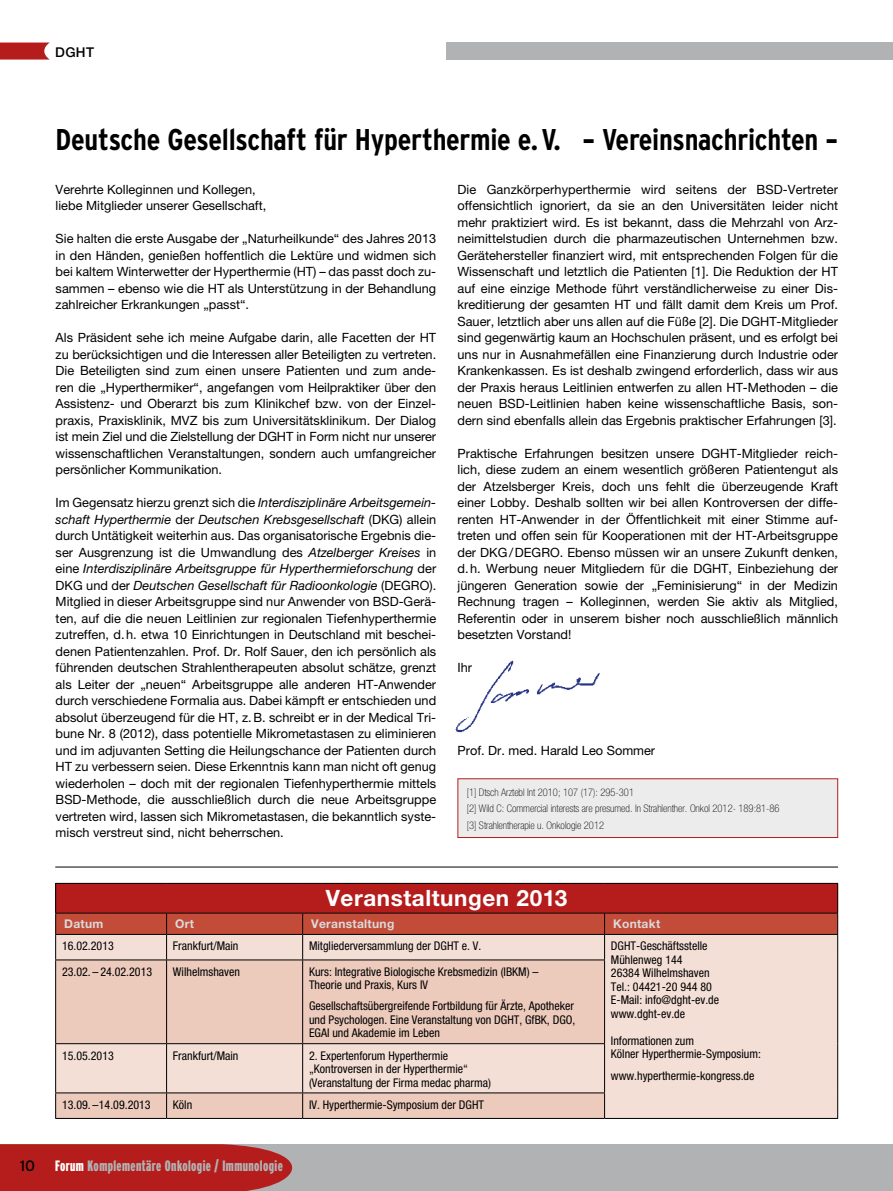
<style>
.page{position:relative;width:893px;height:1191px;background:#fff}
.page>*{position:absolute;margin:0;border:0;box-sizing:border-box;transform-origin:0 0}
.t1{font:700 condensed 30px "Interstate";letter-spacing:-.01em;color:#000}
.t2{font:700 22.5px "Helvetica Neue";letter-spacing:.025em;color:#fff}
.t3{font:900 extra-condensed 15px "Interstate";letter-spacing:.025em;color:#b1b2b3}
.t4{font:15px "Interstate";color:#000}
.t5{font:500 13.5px "Helvetica Neue";color:#000}
.t6{font:12.75px/16.5px "Helvetica Neue";color:#000;text-align:justify}
.t7{font:condensed 12px/13.5px "Helvetica Neue";color:#000}
.t8{font:700 12px "Helvetica Neue";letter-spacing:.025em;color:#dadada}
.t9{font:100 condensed 10.5px/16.2px "Helvetica Neue";color:#000}
.s1{font-style:italic}
.s2{color:#fff}
</style>
<div class="page">
<div style="left:0;top:1144px;width:893px;height:47px;background:#b1b2b3"></div>
<svg style="left:0;top:43px;width:50px;height:17px"></svg>
<svg style="left:0;top:1144px;width:292px;height:47px;background:#b42423"></svg>
<div style="left:446px;top:43px;width:447px;height:17px;background:#b1b2b3"></div>
<img style="left:455px;top:660px;width:145px;height:73px">
<div style="left:605px;top:960px;width:232px;height:158px;background:#f4dfd6"></div>
<svg style="left:56px;top:960px;width:548px;height:158px;background:#ebcdc1"></svg>
<hr style="left:604px;top:960px;width:1px;height:83px;background:#000">
<hr style="left:55px;top:960px;width:1px;height:83px;background:#000">
<hr style="left:166px;top:960px;width:1px;height:83px;background:#000">
<hr style="left:302px;top:960px;width:1px;height:83px;background:#000">
<hr style="left:837px;top:960px;width:1px;height:83px;background:#000">
<hr style="left:837px;top:1043px;width:1px;height:50px;background:#000">
<svg style="left:837px;top:1093px;width:1px;height:25px"></svg>
<hr style="left:605px;top:1118px;width:233px;height:1px;background:#000">
<hr style="left:55px;top:1043px;width:112px;height:1px;background:#000">
<hr style="left:55px;top:1044px;width:1px;height:48px;background:#000">
<hr style="left:167px;top:1043px;width:136px;height:1px;background:#000">
<hr style="left:166px;top:1044px;width:1px;height:48px;background:#000">
<hr style="left:303px;top:1043px;width:302px;height:1px;background:#000">
<hr style="left:302px;top:1044px;width:1px;height:48px;background:#000">
<hr style="left:55px;top:1092px;width:112px;height:1px;background:#000">
<hr style="left:167px;top:1092px;width:136px;height:1px;background:#000">
<hr style="left:303px;top:1092px;width:302px;height:1px;background:#000">
<hr style="left:604px;top:1044px;width:1px;height:48px;background:#000">
<svg style="left:604px;top:1093px;width:1px;height:25px"></svg>
<svg style="left:55px;top:883px;width:783px;height:77px;background:#c3655d"></svg>
<svg style="left:55px;top:1093px;width:1px;height:25px"></svg>
<svg style="left:166px;top:1093px;width:1px;height:25px"></svg>
<svg style="left:302px;top:1093px;width:1px;height:25px"></svg>
<hr style="left:55px;top:1118px;width:112px;height:1px;background:#000">
<hr style="left:167px;top:1118px;width:136px;height:1px;background:#000">
<hr style="left:303px;top:1118px;width:302px;height:1px;background:#000">
<hr style="left:55px;top:866px;width:783px;height:1px;background:#000">
<div style="left:458px;top:778px;width:380px;height:59px;background:#ececed"></div>
<div style="left:457px;top:778px;width:381px;height:60px;border:1px solid #b51d1c"></div>
<p class="t5" style="left:55px;top:44px;width:40px">DGHT</p>
<p class="t4" style="left:20px;top:1157px;width:17px">10</p>
<h1 class="t1" style="left:56px;top:123px;width:784px">Deutsche Gesellschaft für Hyperthermie e.V. – Vereinsnachrichten –</h1>
<p class="t6" style="left:56px;top:181px;width:212px">Verehrte Kolleginnen und Kollegen, liebe Mitglieder unserer Gesellschaft,</p>
<p class="t6" style="left:56px;top:230px;width:382px">Sie halten die erste Ausgabe der „Naturheilkunde“ des Jahres 2013 in den Händen, genießen hoffentlich die Lektüre und widmen sich bei kaltem Winterwetter der Hyperthermie (HT) – das passt doch zu&shy;sammen – ebenso wie die HT als Unterstützung in der Behandlung zahlreicher Erkrankungen „passt“.</p>
<p class="t6" style="left:56px;top:329px;width:382px">Als Präsident sehe ich meine Aufgabe darin, alle Facetten der HT zu berücksichtigen und die Interessen aller Beteiligten zu vertreten.<br>Die Beteiligten sind zum einen unsere Patienten und zum ande&shy;ren die „Hyperthermiker“, angefangen vom Heilpraktiker über den Assistenz- und Oberarzt bis zum Klinikchef bzw. von der Einzel&shy;praxis, Praxisklinik, MVZ bis zum Universitätsklinikum. Der Dialog ist mein Ziel und die Zielstellung der DGHT in Form nicht nur unserer wissenschaftlichen Veranstaltungen, sondern auch umfangreicher persönlicher Kommunikation.</p>
<p class="t6" style="left:56px;top:494px;width:382px">Im Gegensatz hierzu grenzt sich die <span class="s1">Interdisziplinäre Arbeitsgemein&shy;schaft Hyperthermie</span> der <span class="s1">Deutschen Krebsgesellschaft</span> (DKG) allein durch Untätigkeit weiterhin aus. Das organisatorische Ergebnis die&shy;ser Ausgrenzung ist die Umwandlung des <span class="s1">Atzelberger Kreises</span> in eine <span class="s1">Interdisziplinäre Arbeitsgruppe für Hyperthermieforschung</span> der DKG und der <span class="s1">Deutschen Gesellschaft für Radioonkologie</span> (DEGRO).<br>Mitglied in dieser Arbeitsgruppe sind nur Anwender von BSD-Gerä&shy;ten, auf die die neuen Leitlinien zur regionalen Tiefenhyperthermie zutreffen, d.h. etwa 10 Einrichtungen in Deutschland mit beschei&shy;denen Patientenzahlen. Prof. Dr. Rolf Sauer, den ich persönlich als führenden deutschen Strahlentherapeuten absolut schätze, grenzt als Leiter der „neuen“ Arbeitsgruppe alle anderen HT-Anwender durch verschiedene Formalia aus. Dabei kämpft er entschieden und absolut überzeugend für die HT, z.B. schreibt er in der Medical Tri&shy;bune Nr. 8 (2012), dass potentielle Mikrometastasen zu eliminieren und im adjuvanten Setting die Heilungschance der Patienten durch HT zu verbessern seien. Diese Erkenntnis kann man nicht oft genug wiederholen – doch mit der regionalen Tiefenhyperthermie mittels BSD-Methode, die ausschließlich durch die neue Arbeitsgruppe vertreten wird, lassen sich Mikrometastasen, die bekanntlich syste&shy;misch verstreut sind, nicht beherrschen.</p>
<p class="t6" style="left:457px;top:181px;width:382px">Die Ganzkörperhyperthermie wird seitens der BSD-Vertreter offensichtlich ignoriert, da sie an den Universitäten leider nicht mehr praktiziert wird. Es ist bekannt, dass die Mehrzahl von Arz&shy;neimittelstudien durch die pharmazeutischen Unternehmen bzw.<br>Gerätehersteller finanziert wird, mit entsprechenden Folgen für die Wissenschaft und letztlich die Patienten [1]. Die Reduktion der HT auf eine einzige Methode führt verständlicherweise zu einer Dis&shy;kreditierung der gesamten HT und fällt damit dem Kreis um Prof.<br>Sauer, letztlich aber uns allen auf die Füße [2]. Die DGHT-Mitglieder sind gegenwärtig kaum an Hochschulen präsent, und es erfolgt bei uns nur in Ausnahmefällen eine Finanzierung durch Industrie oder Krankenkassen. Es ist deshalb zwingend erforderlich, dass wir aus der Praxis heraus Leitlinien entwerfen zu allen HT-Methoden – die neuen BSD-Leitlinien haben keine wissenschaftliche Basis, son&shy;dern sind ebenfalls allein das Ergebnis praktischer Erfahrungen [3].</p>
<p class="t6" style="left:457px;top:444px;width:382px">Praktische Erfahrungen besitzen unsere DGHT-Mitglieder reich&shy;lich, diese zudem an einem wesentlich größeren Patientengut als der Atzelsberger Kreis, doch uns fehlt die überzeugende Kraft einer Lobby. Deshalb sollten wir bei allen Kontroversen der diffe&shy;renten HT-Anwender in der Öffentlichkeit mit einer Stimme auf&shy;treten und offen sein für Kooperationen mit der HT-Arbeitsgruppe der DKG/ -DEGRO. Ebenso müssen wir an unsere Zukunft denken, d.h. Werbung neuer Mitgliedern für die DGHT, Einbeziehung der jüngeren Generation sowie der „Feminisierung“ in der Medizin Rechnung tragen – Kolleginnen, werden Sie aktiv als Mitglied, Referentin oder in unserem bisher noch ausschließlich männlich besetzten Vorstand!</p>
<p class="t6" style="left:457px;top:659px;width:16px">Ihr</p>
<p class="t6" style="left:457px;top:741px;width:199px">Prof. Dr. med. Harald Leo Sommer</p>
<p class="t9" style="left:467px;top:784px;width:314px">[1] Dtsch Arztebl Int 2010; 107 (17): 295-301<br>[2] Wild C: Commercial interests are presumed. In Strahlenther. Onkol 2012- 189:81-86 [3] Strahlentherapie u. Onkologie 2012</p>
<h2 class="t2" style="left:326px;top:883px;width:243px">Veranstaltungen 2013</h2>
<p class="t8" style="left:64px;top:916px;width:41px">Datum</p>
<p class="t8" style="left:175px;top:916px;width:20px">Ort</p>
<p class="t8" style="left:311px;top:916px;width:85px">Veranstaltung</p>
<p class="t8" style="left:613px;top:916px;width:49px">Kontakt</p>
<p class="t7" style="left:62px;top:939px;width:53px">16.02.2013</p>
<p class="t7" style="left:173px;top:939px;width:67px">Frankfurt/Main</p>
<p class="t7" style="left:309px;top:939px;width:174px">Mitgliederversammlung der DGHT e. V.</p>
<p class="t7" style="left:611px;top:939px;width:110px">DGHT-Geschäftsstelle<br>Mühlenweg 144<br>26384 Wilhelmshaven<br>Tel.: 04421-20 944 80<br>E-Mail: info@dght-ev.de www.dght-ev.de</p>
<p class="t7" style="left:611px;top:1033px;width:151px">Informationen zum<br>Kölner Hyperthermie-Symposium:</p>
<p class="t7" style="left:611px;top:1069px;width:145px">www.hyperthermie-kongress.de</p>
<p class="t7" style="left:62px;top:964px;width:92px">23.02. – 24.02.2013</p>
<p class="t7" style="left:173px;top:964px;width:69px">Wilhelmshaven</p>
<p class="t7" style="left:309px;top:964px;width:231px">Kurs: Integrative Biologische Krebsmedizin (IBKM) –<br>Theorie und Praxis, Kurs IV</p>
<p class="t7" style="left:309px;top:999px;width:268px;text-align:justify">Gesellschaftsübergreifende Fortbildung für Ärzte, Apotheker und Psychologen. Eine Veranstaltung von DGHT, GfBK, DGO, EGAI und Akademie im Leben</p>
<p class="t7" style="left:62px;top:1048px;width:53px">15.05.2013</p>
<p class="t7" style="left:173px;top:1048px;width:67px">Frankfurt/Main</p>
<p class="t7" style="left:309px;top:1048px;width:183px">2. Expertenforum Hyperthermie „Kontroversen in der Hyperthermie“ (Veranstaltung der Firma medac pharma)</p>
<p class="t7" style="left:62px;top:1097px;width:90px">13.09. –14.09.2013</p>
<p class="t7" style="left:173px;top:1097px;width:21px">Köln</p>
<p class="t7" style="left:309px;top:1097px;width:176px">IV. Hyperthermie-Symposium der DGHT</p>
<p class="t3" style="left:55px;top:1157px;width:229px"><span class="s2">Forum</span> Komplementäre Onkologie / Immunologie</p>
</div>
